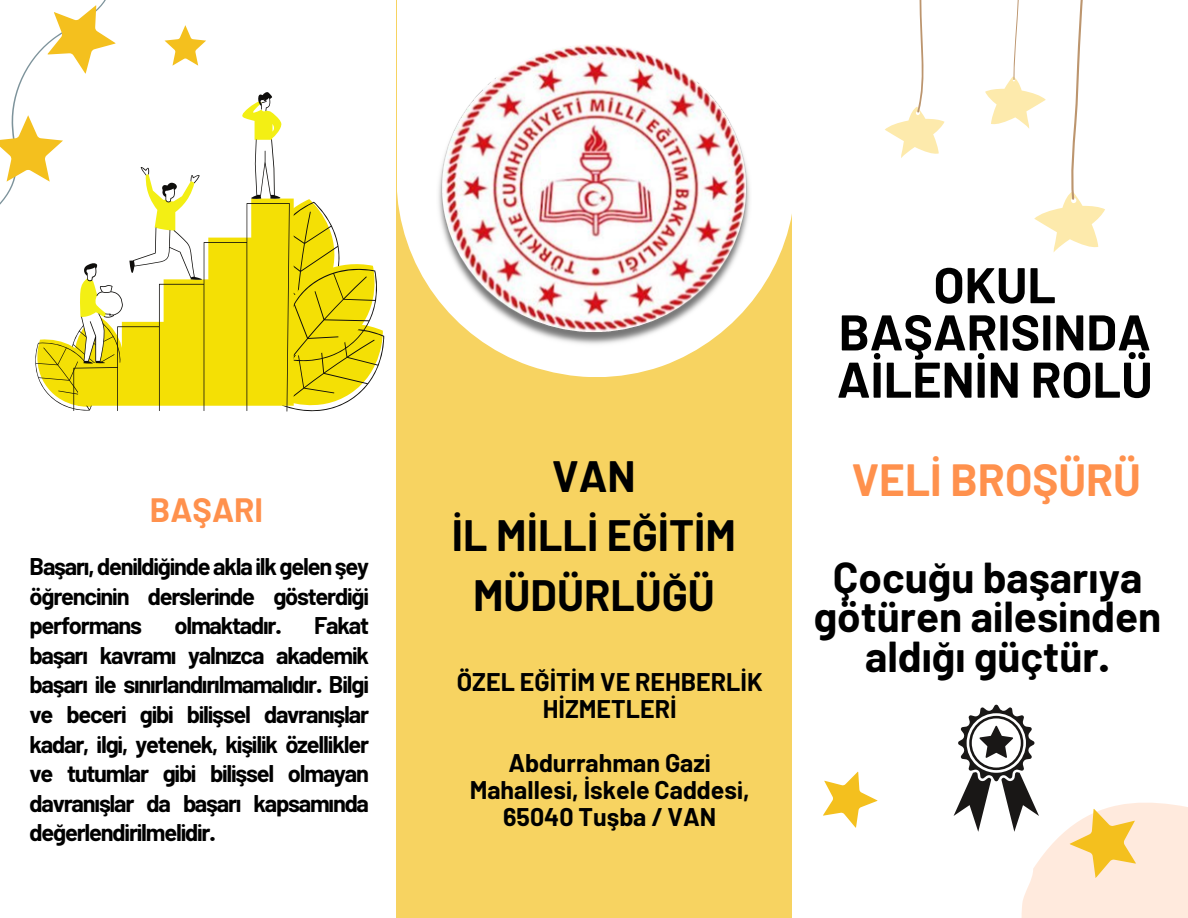
<style>
.page{position:relative;width:1188px;height:918px;background:#fff}
.page>*{position:absolute;margin:0;border:0;box-sizing:border-box;transform-origin:0 0}
.t1{font:700 50.1px/47.2px "Barlow";color:#000;text-align:center}
.t2{font:700 44.1px "Barlow";color:#ff914d}
.t3{font:700 42.9px/59.7px "Barlow";color:#000;text-align:center}
.t4{font:700 42.3px/39.3px "Barlow";color:#000;text-align:center}
.t5{font:700 33px "Barlow";color:#ff914d}
.t6{font:700 25.05px/27px "Barlow";color:#000;text-align:center}
.t7{font:700 23.55px/29.5px "Barlow";letter-spacing:-.05em;color:#000;text-align:justify}
</style>
<div class="page">
<svg style="left:953px;top:704px;width:235px;height:214px"></svg>
<div style="left:396px;top:0;width:396px;height:918px;background:#f7d361"></div>
<svg style="left:397px;top:0;width:395px;height:377px;fill:#fff"></svg>
<img style="left:437px;top:44px;width:315px;height:304px">
<svg style="left:294px;top:202px;width:46px;height:57px;fill:#f4e005"></svg>
<svg style="left:35px;top:267px;width:350px;height:145px;fill:#f4e005"></svg>
<svg style="left:73px;top:203px;width:217px;height:209px;background:#eddc22"></svg>
<svg style="left:81px;top:114px;width:199px;height:250px;background:#ebdb26"></svg>
<svg style="left:0;top:0;width:274px;height:318px"></svg>
<svg style="left:885px;top:0;width:60px;height:158px"></svg>
<svg style="left:985px;top:0;width:120px;height:252px"></svg>
<svg style="left:823px;top:771px;width:55px;height:57px"></svg>
<svg style="left:1061px;top:797px;width:88px;height:86px"></svg>
<svg style="left:954px;top:705px;width:85px;height:127px"></svg>
<h2 class="t5" style="left:150px;top:489px;width:115px">BAŞARI</h2>
<p class="t7" style="left:30px;top:551px;width:341px">Başarı, denildiğinde akla ilk gelen şey öğrencinin derslerinde gösterdiği performans</p>
<p class="t7" style="left:30px;top:610px;width:341px;text-indent:285px">Fakat başarı kavramı yalnızca akademik başarı ile sınırlandırılmamalıdır. Bilgi ve beceri gibi bilişsel davranışlar kadar, ilgi, yetenek, kişilik özellikler ve tutumlar gibi bilişsel olmayan davranışlar da başarı kapsamında değerlendirilmelidir.</p>
<p class="t7" style="left:175px;top:610px;width:109px">olmaktadır.</p>
<p class="t3" style="left:452px;top:445px;width:286px">VAN<br>İL MİLLİ EĞİTİM<br>MÜDÜRLÜĞÜ</p>
<p class="t6" style="left:457px;top:668px;width:307px">ÖZEL EĞİTİM VE REHBERLİK<br>HİZMETLERİ</p>
<h4 class="t6" style="left:470px;top:749px;width:281px">Abdurrahman Gazi<br>Mahallesi, İskele Caddesi,<br>65040 Tuşba / VAN</h4>
<p class="t1" style="left:837px;top:260px;width:317px">OKUL<br>BAŞARISINDA<br>AİLENİN ROLÜ</p>
<p class="t2" style="left:852px;top:452px;width:291px">VELİ BROŞÜRÜ</p>
<h5 class="t4" style="left:814px;top:556px;width:349px">Çocuğu başarıya götüren ailesinden aldığı güçtür.</h5>
</div>
